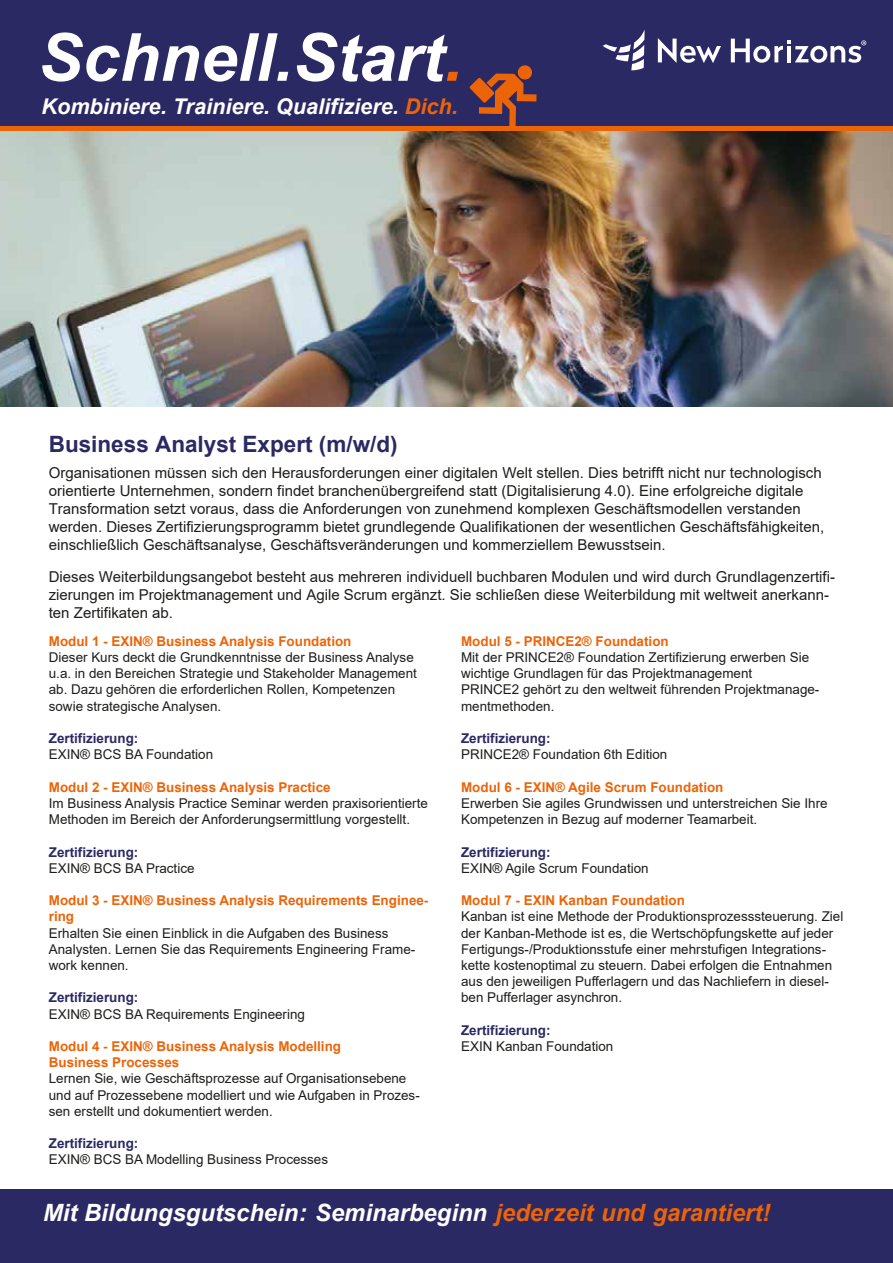
<style>
.page{position:relative;width:893px;height:1263px;background:#fff}
.page>*{position:absolute;margin:0;border:0;box-sizing:border-box;transform-origin:0 0}
.t1{font:italic 700 66.45px "Arial";color:#fff}
.t2{font:italic 700 23.85px "Arial";color:#fff}
.t3{font:700 22.5px "Arial";color:#2b2964}
.t4{font:italic 700 21.6px "Arial";color:#fff}
.t5{font:15px/18px "Arial";color:#1d1d1b}
.t6{font:13.5px/16.2px "Arial";color:#1d1d1b}
.t7{font:700 13.5px/16.2px "Arial";color:#ec6408}
.t8{font:700 13.5px "Arial";color:#2b2964}
.s1{color:#ec6408}
</style>
<div class="page">
<div style="left:0;top:1190px;width:893px;height:73px;background:#2b2964"></div>
<img style="left:0;top:131px;width:893px;height:275px">
<div style="left:0;top:0;width:893px;height:127px;background:#2b2964"></div>
<svg style="left:470px;top:65px;width:66px;height:61px"></svg>
<div style="left:0;top:126px;width:893px;height:5px;background:#ec6408"></div>
<svg style="left:658px;top:38px;width:63px;height:25px"></svg>
<svg style="left:731px;top:39px;width:135px;height:24px"></svg>
<svg style="left:603px;top:29px;width:42px;height:41px"></svg>
<h1 class="t1" style="left:38px;top:13px;width:426px">Schnell.Start<span class="s1">.</span></h1>
<h3 class="t4" style="left:41px;top:92px;width:418px">Kombiniere. Trainiere. Qualifiziere. <span class="s1">Dich.</span></h3>
<h3 class="t3" style="left:49px;top:428px;width:350px">Business Analyst Expert (m/w/d)</h3>
<p class="t5" style="left:49px;top:463px;width:777px">Organisationen müssen sich den Herausforderungen einer digitalen Welt stellen. Dies betrifft nicht nur technologisch orientierte Unternehmen, sondern findet branchenübergreifend statt (Digitalisierung 4.0). Eine erfolgreiche digitale Transformation setzt voraus, dass die Anforderungen von zunehmend komplexen Geschäftsmodellen verstanden werden. Dieses Zertifizierungsprogramm bietet grundlegende Qualifikationen der wesentlichen Geschäftsfähigkeiten, einschließlich Geschäftsanalyse, Geschäftsveränderungen und kommerziellem Bewusstsein.</p>
<p class="t5" style="left:49px;top:568px;width:788px">Dieses Weiterbildungsangebot besteht aus mehreren individuell buchbaren Modulen und wird durch Grundlagenzertifi&shy;zierungen im Projektmanagement und Agile Scrum ergänzt. Sie schließen diese Weiterbildung mit weltweit anerkann&shy;ten Zertifikaten ab.</p>
<p class="t7" style="left:49px;top:633px;width:304px">Modul 1 - EXIN® Business Analysis Foundation</p>
<p class="t6" style="left:49px;top:649px;width:370px">Dieser Kurs deckt die Grundkenntnisse der Business Analyse u.a. in den Bereichen Strategie und Stakeholder Management ab. Dazu gehören die erforderlichen Rollen, Kompetenzen sowie strategische Analysen.</p>
<p class="t8" style="left:49px;top:729px;width:91px">Zertifizierung:</p>
<p class="t6" style="left:49px;top:746px;width:166px">EXIN® BCS BA Foundation</p>
<p class="t7" style="left:49px;top:779px;width:283px">Modul 2 - EXIN® Business Analysis Practice</p>
<p class="t6" style="left:49px;top:795px;width:381px">Im Business Analysis Practice Seminar werden praxisorientierte<br>Methoden im Bereich der Anforderungsermittlung vorgestellt.</p>
<p class="t8" style="left:49px;top:842px;width:91px">Zertifizierung:</p>
<p class="t6" style="left:49px;top:860px;width:147px">EXIN® BCS BA Practice</p>
<p class="t7" style="left:49px;top:892px;width:381px">Modul 3 - EXIN® Business Analysis Requirements Enginee&shy;ring</p>
<p class="t6" style="left:49px;top:924px;width:368px">Erhalten Sie einen Einblick in die Aufgaben des Business<br>Analysten. Lernen Sie das Requirements Engineering Frame&shy;work kennen.</p>
<p class="t8" style="left:49px;top:988px;width:91px">Zertifizierung:</p>
<p class="t6" style="left:49px;top:1005px;width:258px">EXIN® BCS BA Requirements Engineering</p>
<p class="t7" style="left:49px;top:1038px;width:294px">Modul 4 - EXIN® Business Analysis Modelling<br>Business Processes</p>
<p class="t6" style="left:49px;top:1070px;width:373px">Lernen Sie, wie Geschäftsprozesse auf Organisationsebene und auf Prozessebene modelliert und wie Aufgaben in Prozes&shy;sen erstellt und dokumentiert werden.</p>
<p class="t8" style="left:49px;top:1134px;width:91px">Zertifizierung:</p>
<p class="t6" style="left:49px;top:1151px;width:281px">EXIN® BCS BA Modelling Business Processes</p>
<p class="t7" style="left:461px;top:633px;width:209px">Modul 5 - PRINCE2® Foundation</p>
<p class="t6" style="left:461px;top:649px;width:360px">Mit der PRINCE2® Foundation Zertifizierung erwerben Sie wichtige Grundlagen für das Projektmanagement<br>PRINCE2 gehört zu den weltweit führenden Projektmanage&shy;mentmethoden.</p>
<p class="t8" style="left:461px;top:729px;width:91px">Zertifizierung:</p>
<p class="t6" style="left:461px;top:746px;width:208px">PRINCE2® Foundation 6th Edition</p>
<p class="t7" style="left:461px;top:779px;width:264px">Modul 6 - EXIN® Agile Scrum Foundation</p>
<p class="t6" style="left:461px;top:795px;width:368px">Erwerben Sie agiles Grundwissen und unterstreichen Sie Ihre<br>Kompetenzen in Bezug auf moderner Teamarbeit.</p>
<p class="t8" style="left:461px;top:842px;width:91px">Zertifizierung:</p>
<p class="t6" style="left:461px;top:860px;width:189px">EXIN® Agile Scrum Foundation</p>
<p class="t7" style="left:461px;top:892px;width:225px">Modul 7 - EXIN Kanban Foundation</p>
<p class="t6" style="left:461px;top:908px;width:384px">Kanban ist eine Methode der Produktionsprozesssteuerung. Ziel der Kanban-Methode ist es, die Wertschöpfungskette auf jeder Fertigungs-/Produktionsstufe einer mehrstufigen Integrations&shy;kette kostenoptimal zu steuern. Dabei erfolgen die Entnahmen aus den jeweiligen Pufferlagern und das Nachliefern in diesel&shy;ben Pufferlager asynchron.</p>
<p class="t8" style="left:461px;top:1020px;width:91px">Zertifizierung:</p>
<p class="t6" style="left:461px;top:1038px;width:154px">EXIN Kanban Foundation</p>
<h2 class="t2" style="left:43px;top:1197px;width:729px">Mit Bildungsgutschein: Seminarbeginn <span class="s1">jederzeit und garantiert!</span></h2>
</div>
